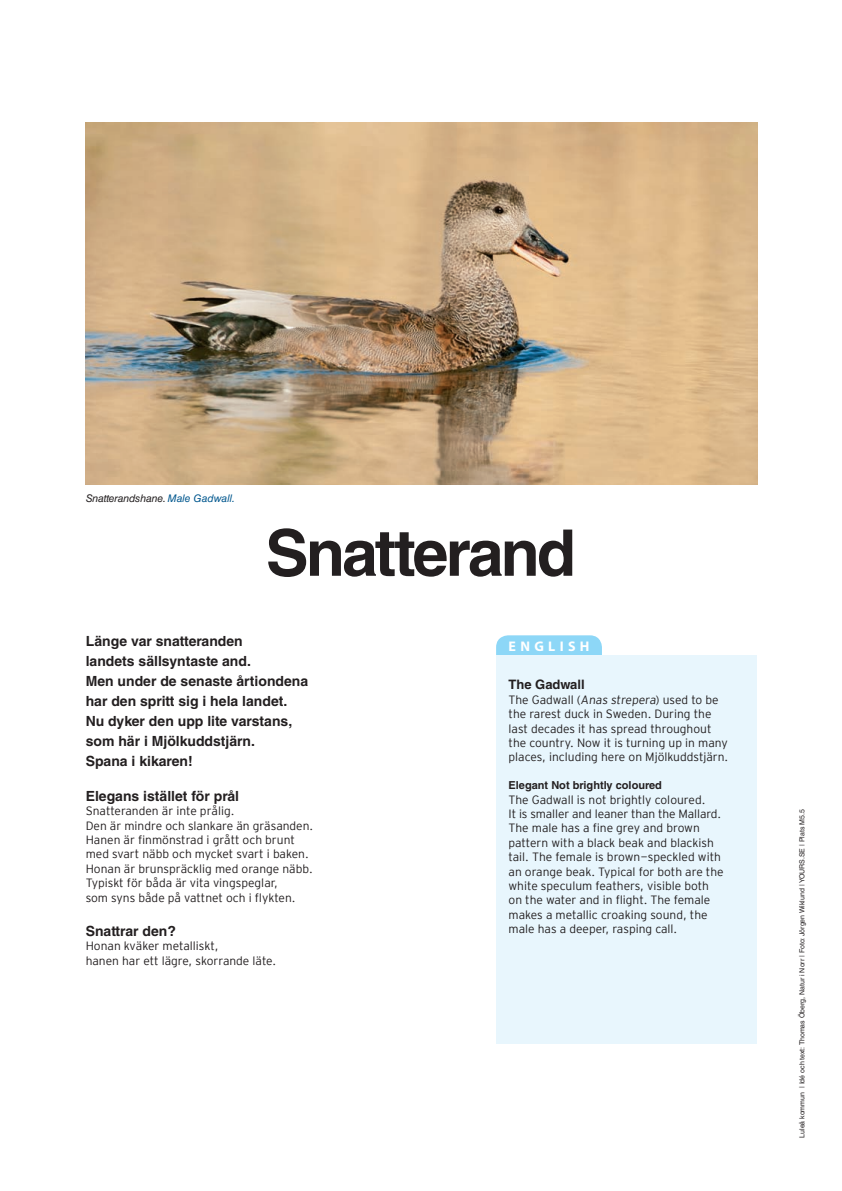
<style>
.page{position:relative;width:842px;height:1191px;background:#fff}
.page>*{position:absolute;margin:0;border:0;box-sizing:border-box;transform-origin:0 0}
.t1{font:700 64.3px "Helvetica LT Std";letter-spacing:-.045em;color:#231f20}
.t2{font:700 14px/20px "Helvetica LT Std";color:#231f20}
.t3{font:700 14px "Myriad Pro";letter-spacing:.31em;color:#fff}
.t4{font:700 13px "Helvetica LT Std";color:#231f20}
.t5{font:12px/14.4px "Interstate Mono Lgt";color:#231f20}
.t6{font:700 11px "Helvetica LT Std";color:#231f20}
.t7{font:italic 10.5px "Helvetica LT Std";letter-spacing:-.015em;color:#231f20}
.t8{font:7px "Helvetica LT Std";color:#231f20}
.s1{color:#01578e}
</style>
<div class="page">
<div style="left:496px;top:635px;width:106px;height:39px;background:#8dd7f7;border-radius:12px"></div>
<div style="left:496px;top:655px;width:261px;height:388px;background:#e8f6fd"></div>
<img style="left:86px;top:123px;width:671px;height:361px">
<p class="t7" style="left:86px;top:492px;width:151px">Snatterandshane. <span class="s1">Male Gadwall.</span></p>
<h1 class="t1" style="left:266px;top:514px;width:312px">Snatterand</h1>
<p class="t2" style="left:86px;top:631px;width:224px">Länge var snatteranden<br>landets sällsyntaste and.<br>Men under de senaste årtiondena har den spritt sig i hela landet.<br>Nu dyker den upp lite varstans, som här i Mjölkuddstjärn.<br>Spana i kikaren!</p>
<p class="t2" style="left:86px;top:785px;width:155px">Elegans istället för prål</p>
<p class="t5" style="left:86px;top:803px;width:229px">Snatteranden är inte prålig.<br>Den är mindre och slankare än gräsanden.<br>Hanen är finmönstrad i grått och brunt med svart näbb och mycket svart i baken.<br>Honan är brunspräcklig med orange näbb.<br>Typiskt för båda är vita vingspeglar,<br>som syns både på vattnet och i flykten.</p>
<p class="t2" style="left:86px;top:921px;width:92px">Snattrar den?</p>
<p class="t5" style="left:86px;top:939px;width:192px">Honan kväker metalliskt,<br>hanen har ett lägre, skorrande läte.</p>
<p class="t3" style="left:508px;top:637px;width:83px">ENGLISH</p>
<p class="t4" style="left:508px;top:677px;width:78px">The Gadwall</p>
<p class="t5" style="left:508px;top:692px;width:221px">The Gadwall (Anas strepera) used to be the rarest duck in Sweden. During the last decades it has spread throughout the country. Now it is turning up in many places, including here on Mjölkuddstjärn.</p>
<p class="t6" style="left:508px;top:778px;width:155px">Elegant Not brightly coloured</p>
<p class="t5" style="left:508px;top:792px;width:217px">The Gadwall is not brightly coloured.<br>It is smaller and leaner than the Mallard.<br>The male has a fine grey and brown pattern with a black beak and blackish tail. The female is brown-speckled with an orange beak. Typical for both are the white speculum feathers, visible both on the water and in flight. The female makes a metallic croaking sound, the male has a deeper, rasping call.</p>
<p class="t8" style="left:798px;top:1137px;width:330px;rotate:-90deg">Luleå kommun | Idé och text: Thomas Öberg, Natur i Norr | Foto: Jörgen Wiklund | YOURS.SE | Plats M5.5</p>
</div>
